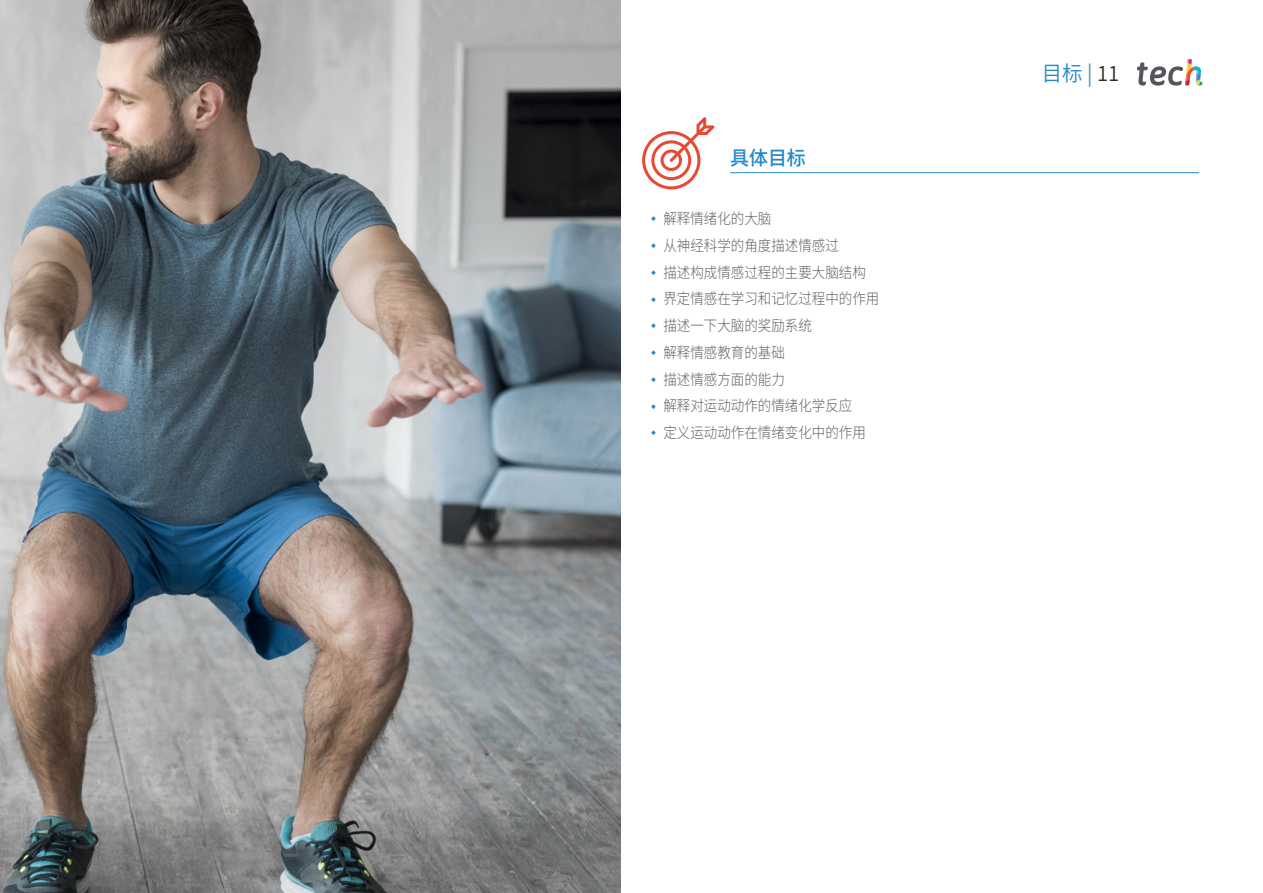
<style>
.page{position:relative;width:1263px;height:893px;background:#fff}
.page>*{position:absolute;margin:0;border:0;box-sizing:border-box;transform-origin:0 0}
.t1{font:21px "Source Han Sans CN";color:#2488c9}
.t2{font:500 19.5px "Source Han Sans CN";color:#2488c9}
.t3{font:300 15px/26.7px "Source Han Sans CN";color:#61646a;scale:.9 1}
.s1{color:#312e20}
</style>
<div class="page">
<hr style="left:730px;top:172px;width:469px;height:1px;background:#2488c9">
<svg style="left:642px;top:117px;width:72px;height:72px"></svg>
<img style="left:0;top:0;width:621px;height:893px">
<svg style="left:1137px;top:59px;width:65px;height:27px"></svg>
<h2 class="t2" style="left:730px;top:147px;width:77px">具体目标</h2>
<p class="t3" style="left:663px;top:205px;width:241px">解释情绪化的大脑<br>从神经科学的角度描述情感过<br>描述构成情感过程的主要大脑结构界定情感在学习和记忆过程中的作用描述一下大脑的奖励系统<br>解释情感教育的基础<br>描述情感方面的能力<br>解释对运动动作的情绪化学反应<br>定义运动动作在情绪变化中的作用</p>
<h1 class="t1" style="left:1042px;top:61px;width:79px">目标 | <span class="s1">11</span></h1>
</div>
